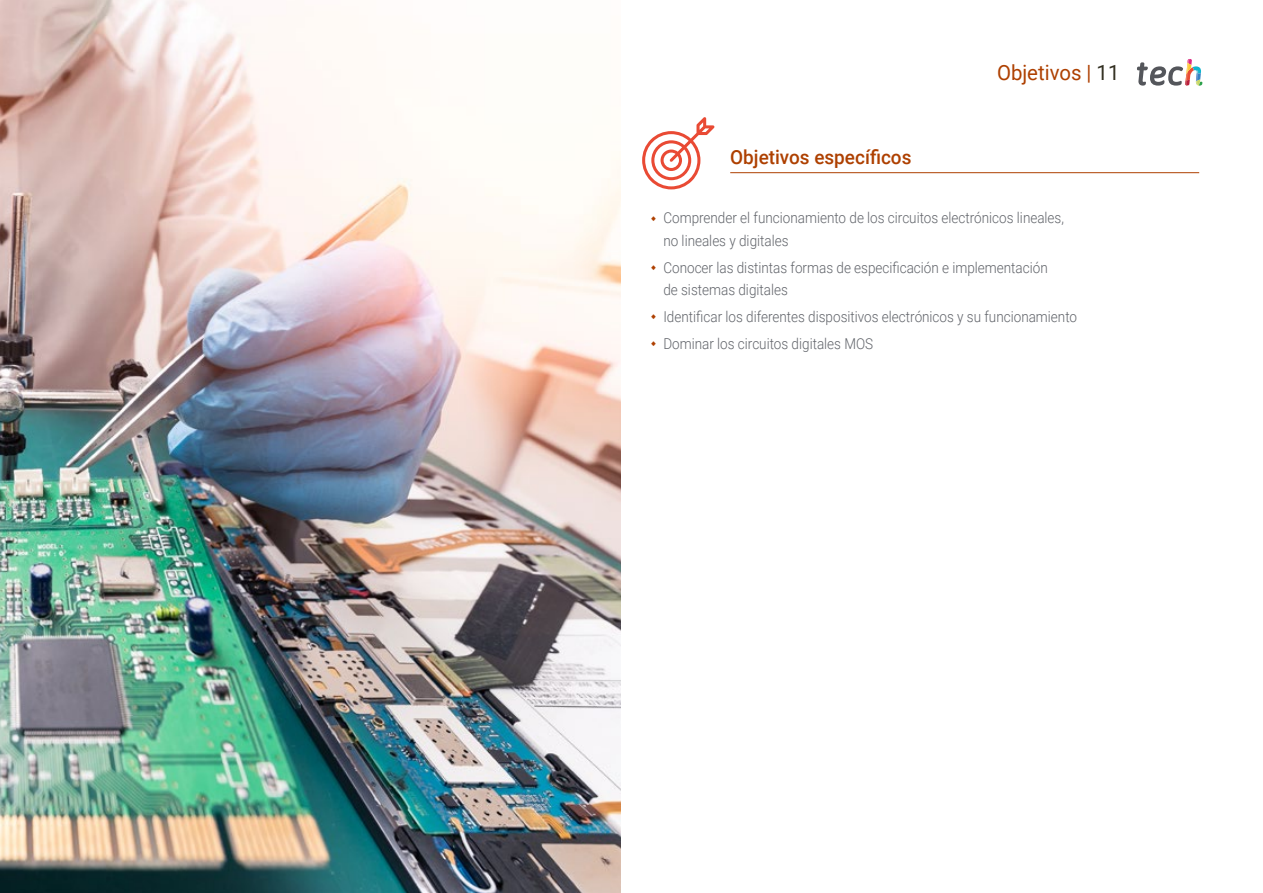
<style>
.page{position:relative;width:1263px;height:893px;background:#fff}
.page>*{position:absolute;margin:0;border:0;box-sizing:border-box;transform-origin:0 0}
.t1{font:21px "Roboto";color:#ae4000}
.t2{font:500 19.5px "Roboto";color:#ae4000}
.t3{font:300 15px/22.5px "Roboto";color:#61646a;scale:.9 1}
.s1{color:#312e20}
</style>
<div class="page">
<img style="left:0;top:0;width:621px;height:893px">
<hr style="left:730px;top:172px;width:469px;height:1px;background:#ae4000">
<svg style="left:642px;top:117px;width:72px;height:72px"></svg>
<svg style="left:1137px;top:59px;width:65px;height:27px"></svg>
<h2 class="t2" style="left:730px;top:144px;width:183px">Objetivos específicos</h2>
<h1 class="t1" style="left:997px;top:57px;width:124px">Objetivos | <span class="s1">11</span></h1>
<p class="t3" style="left:663px;top:206px;width:447px">Comprender el funcionamiento de los circuitos electrónicos lineales, no lineales y digitales</p>
<p class="t3" style="left:663px;top:255px;width:429px">Conocer las distintas formas de especificación e implementación de sistemas digitales</p>
<p class="t3" style="left:663px;top:303px;width:461px;line-height:26.7px">Identificar los diferentes dispositivos electrónicos y su funcionamiento<br>Dominar los circuitos digitales MOS</p>
</div>
